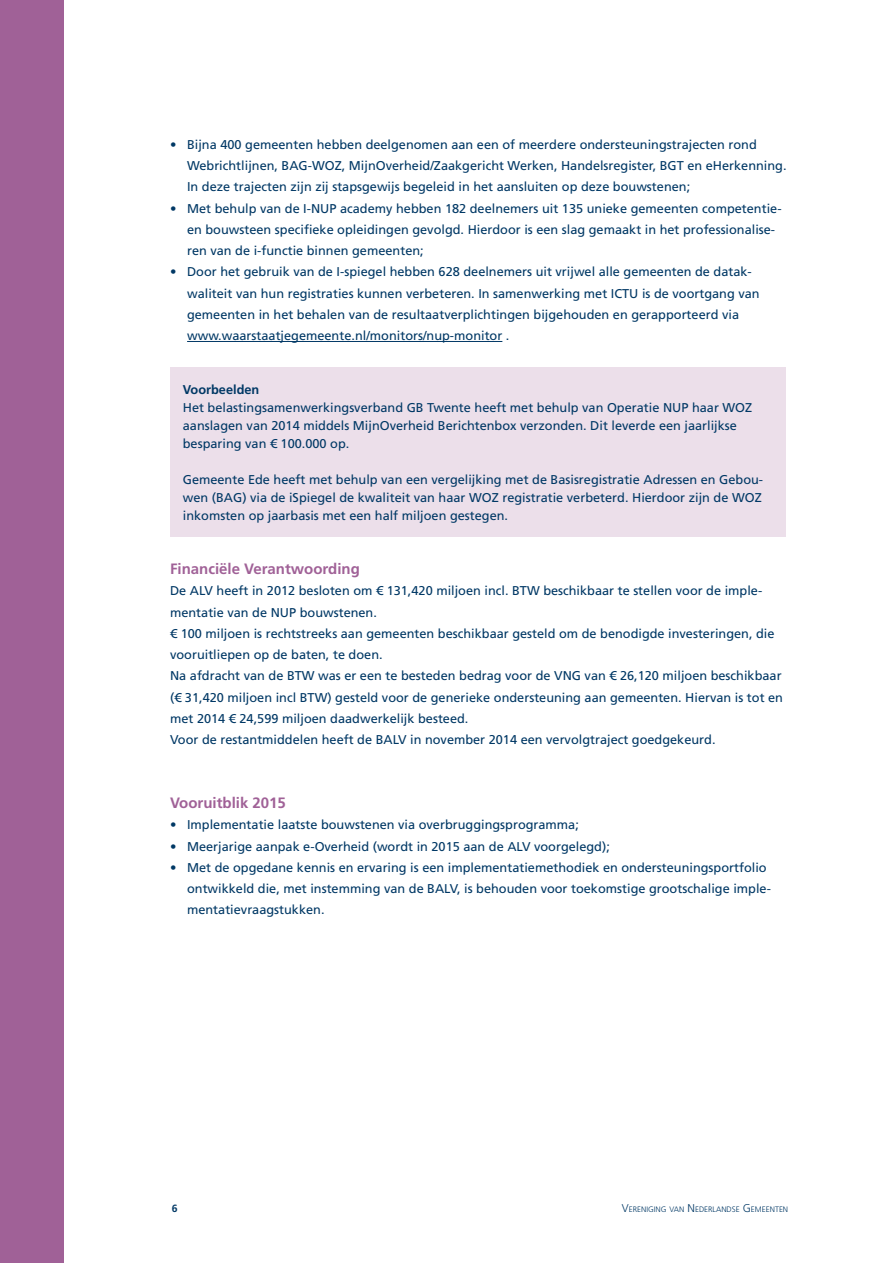
<style>
.page{position:relative;width:893px;height:1263px;background:#fff}
.page>*{position:absolute;margin:0;border:0;box-sizing:border-box;transform-origin:0 0}
._003_Tussenkop_1___1{font:700 15px "Frutiger LT Std";color:#a06197}
._004_Broodtekst___8{font:12.75px/21.3px "Frutiger LT Std";color:#003865}
._006_Kader_Broodteks{font:12.75px/18px "Frutiger LT Std";color:#003865}
._005_Broodtekst___ta{font:12.75px "Frutiger LT Std";color:#003865}
._006_Kader_Kop___8_p{font:700 12.75px "Frutiger LT Std";color:#003865}
.t1{font:700 10.5px "Frutiger LT Std";color:#003865}
.t2{font:300 7.8px "Frutiger LT Std";color:#003865}
.s1{font-size:11.25px}
</style>
<div class="page">
<div style="left:0;top:0;width:64px;height:1263px;background:#a06197"></div>
<hr style="left:187px;top:341px;width:315px;height:1px;background:#003865">
<div style="left:170px;top:367px;width:615px;height:170px;background:#ecdfea"></div>
<p class="_004_Broodtekst___8" style="left:187px;top:134px;width:601px;text-indent:-17px">• Bijna 400 gemeenten hebben deelgenomen aan een of meerdere ondersteuningstrajecten rond<br>Webrichtlijnen, BAG-WOZ, MijnOverheid/Zaakgericht Werken, Handelsregister, BGT en eHerkenning.<br>In deze trajecten zijn zij stapsgewijs begeleid in het aansluiten op deze bouwstenen;</p>
<p class="_004_Broodtekst___8" style="left:187px;top:198px;width:596px;text-indent:-17px">• Met behulp van de I-NUP academy hebben 182 deelnemers uit 135 unieke gemeenten competentie&shy;en bouwsteen specifieke opleidingen gevolgd. Hierdoor is een slag gemaakt in het professionalise&shy;ren van de i-functie binnen gemeenten;</p>
<p class="_004_Broodtekst___8" style="left:187px;top:261px;width:574px;text-indent:-17px">• Door het gebruik van de I-spiegel hebben 628 deelnemers uit vrijwel alle gemeenten de datak&shy;waliteit van hun registraties kunnen verbeteren. In samenwerking met ICTU is de voortgang van gemeenten in het behalen van de resultaatverplichtingen bijgehouden en gerapporteerd via</p>
<p class="_005_Broodtekst___ta" style="left:187px;top:328px;width:324px">www.waarstaatjegemeente.nl/monitors/nup-monitor .</p>
<p class="_006_Kader_Kop___8_p" style="left:183px;top:382px;width:78px">Voorbeelden</p>
<p class="_006_Kader_Broodteks" style="left:183px;top:399px;width:571px">Het belastingsamenwerkingsverband GB Twente heeft met behulp van Operatie NUP haar WOZ aanslagen van 2014 middels MijnOverheid Berichtenbox verzonden. Dit leverde een jaarlijkse besparing van € 100.000 op.</p>
<p class="_006_Kader_Broodteks" style="left:183px;top:471px;width:582px;text-align:justify">Gemeente Ede heeft met behulp van een vergelijking met de Basisregistratie Adressen en Gebou&shy;wen (BAG) via de iSpiegel de kwaliteit van haar WOZ registratie verbeterd. Hierdoor zijn de WOZ inkomsten op jaarbasis met een half miljoen gestegen.</p>
<p class="_003_Tussenkop_1___1" style="left:170px;top:560px;width:191px">Financiële Verantwoording</p>
<p class="_004_Broodtekst___8" style="left:170px;top:580px;width:594px">De ALV heeft in 2012 besloten om € 131,420 miljoen incl. BTW beschikbaar te stellen voor de imple&shy;mentatie van de NUP bouwstenen.</p>
<p class="_004_Broodtekst___8" style="left:170px;top:623px;width:606px">€ 100 miljoen is rechtstreeks aan gemeenten beschikbaar gesteld om de benodigde investeringen, die vooruitliepen op de baten, te doen.</p>
<p class="_004_Broodtekst___8" style="left:170px;top:665px;width:614px;text-align:justify">Na afdracht van de BTW was er een te besteden bedrag voor de VNG van € 26,120 miljoen beschikbaar (€ 31,420 miljoen incl BTW) gesteld voor de generieke ondersteuning aan gemeenten. Hiervan is tot en met 2014 € 24,599 miljoen daadwerkelijk besteed.</p>
<p class="_004_Broodtekst___8" style="left:170px;top:729px;width:547px">Voor de restantmiddelen heeft de BALV in november 2014 een vervolgtraject goedgekeurd.</p>
<p class="_003_Tussenkop_1___1" style="left:170px;top:794px;width:117px">Vooruitblik 2015</p>
<p class="_004_Broodtekst___8" style="left:170px;top:814px;width:410px">• Implementatie laatste bouwstenen via overbruggingsprogramma;</p>
<p class="_004_Broodtekst___8" style="left:170px;top:835px;width:441px">• Meerjarige aanpak e-Overheid (wordt in 2015 aan de ALV voorgelegd);</p>
<p class="_004_Broodtekst___8" style="left:187px;top:857px;width:585px;text-indent:-17px">• Met de opgedane kennis en ervaring is een implementatiemethodiek en ondersteuningsportfolio ontwikkeld die, met instemming van de BALV, is behouden voor toekomstige grootschalige imple&shy;mentatievraagstukken.</p>
<p class="t1" style="left:172px;top:1202px;width:7px">6</p>
<p class="t2" style="left:622px;top:1205px;width:168px"><span class="s1">V</span>ERENIGING VAN <span class="s1">N</span> EDERLANDSE <span class="s1">G</span> EMEENTEN</p>
</div>
